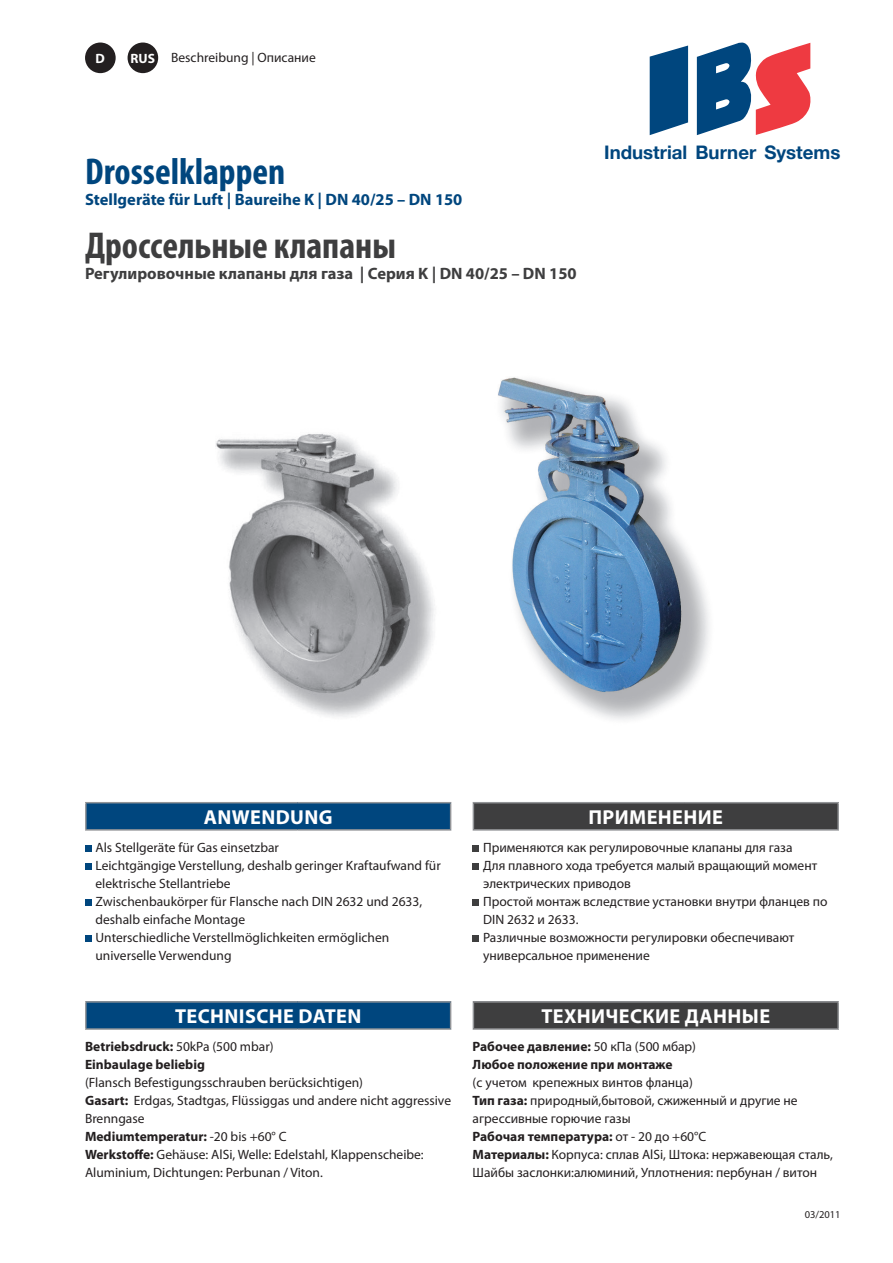
<style>
.page{position:relative;width:893px;height:1263px;background:#fff}
.page>*{position:absolute;margin:0;border:0;box-sizing:border-box;transform-origin:0 0}
.t1{font:700 condensed 37.5px "Myriad Pro";color:#3e3e3f}
.t2{font:700 condensed 37.5px "Myriad Pro";color:#00467e}
.t3{font:700 20.25px "Myriad Pro";letter-spacing:.02em;color:#fff}
.t4{font:700 18.6px "Helvetica Neue";color:#00467e}
.t5{font:700 16.5px "Myriad Pro";color:#3e3e3f}
.t6{font:700 16.5px "Myriad Pro";color:#00467e}
.t7{font:13.5px/18px "Myriad Pro";color:#231f20}
.t8{font:700 13.5px/18px "Myriad Pro";color:#231f20}
.t9{font:700 13.5px "Myriad Pro";color:#fff}
.t10{font:10.5px "Myriad Pro";color:#231f20}
.s1{font-weight:400}
.s2{font-weight:700}
</style>
<div class="page">
<img style="left:215px;top:433px;width:219px;height:284px">
<img style="left:498px;top:377px;width:211px;height:343px">
<svg style="left:650px;top:46px;width:38px;height:89px"></svg>
<svg style="left:697px;top:42px;width:114px;height:93px"></svg>
<div style="left:128px;top:43px;width:30px;height:30px;background:#231f20;border-radius:50%"></div>
<div style="left:85px;top:43px;width:31px;height:30px;background:#231f20;border-radius:50%"></div>
<div style="left:86px;top:803px;width:365px;height:27px;background:#00467e"></div>
<hr style="left:85px;top:802px;width:212px;height:1px;background:#939598">
<hr style="left:85px;top:803px;width:2px;height:26px;background:#939598">
<hr style="left:297px;top:802px;width:154px;height:1px;background:#939598">
<svg style="left:450px;top:803px;width:1px;height:26px"></svg>
<hr style="left:85px;top:829px;width:212px;height:2px;background:#939598">
<hr style="left:297px;top:829px;width:154px;height:2px;background:#939598">
<div style="left:85px;top:845px;width:6px;height:7px;background:#00467e"></div>
<div style="left:85px;top:863px;width:6px;height:7px;background:#00467e"></div>
<div style="left:85px;top:899px;width:6px;height:7px;background:#00467e"></div>
<div style="left:85px;top:935px;width:6px;height:7px;background:#00467e"></div>
<div style="left:86px;top:1002px;width:365px;height:27px;background:#00467e"></div>
<hr style="left:85px;top:1001px;width:212px;height:1px;background:#939598">
<hr style="left:85px;top:1002px;width:2px;height:26px;background:#939598">
<hr style="left:297px;top:1001px;width:154px;height:1px;background:#939598">
<svg style="left:450px;top:1002px;width:1px;height:26px"></svg>
<hr style="left:85px;top:1028px;width:212px;height:2px;background:#939598">
<hr style="left:297px;top:1028px;width:154px;height:2px;background:#939598">
<div style="left:473px;top:803px;width:365px;height:27px;background:#3e3e3f"></div>
<hr style="left:473px;top:802px;width:212px;height:1px;background:#939598">
<svg style="left:473px;top:803px;width:1px;height:26px"></svg>
<hr style="left:685px;top:802px;width:154px;height:1px;background:#939598">
<hr style="left:837px;top:803px;width:2px;height:26px;background:#939598">
<hr style="left:473px;top:829px;width:212px;height:2px;background:#939598">
<hr style="left:685px;top:829px;width:154px;height:2px;background:#939598">
<div style="left:473px;top:845px;width:6px;height:7px;background:#3e3e3f"></div>
<div style="left:473px;top:863px;width:6px;height:7px;background:#3e3e3f"></div>
<div style="left:473px;top:899px;width:6px;height:7px;background:#3e3e3f"></div>
<div style="left:473px;top:935px;width:6px;height:7px;background:#3e3e3f"></div>
<div style="left:473px;top:1002px;width:365px;height:27px;background:#3e3e3f"></div>
<hr style="left:473px;top:1001px;width:212px;height:1px;background:#939598">
<svg style="left:473px;top:1002px;width:1px;height:26px"></svg>
<hr style="left:685px;top:1001px;width:154px;height:1px;background:#939598">
<hr style="left:837px;top:1002px;width:2px;height:26px;background:#939598">
<hr style="left:473px;top:1028px;width:212px;height:2px;background:#939598">
<hr style="left:685px;top:1028px;width:154px;height:2px;background:#939598">
<p class="t9" style="left:96px;top:49px;width:11px">D</p>
<p class="t9" style="left:131px;top:50px;width:26px">RUS</p>
<p class="t7" style="left:171px;top:48px;width:146px">Beschreibung | Описание</p>
<h1 class="t2" style="left:85px;top:148px;width:202px">Drosselklappen</h1>
<p class="t6" style="left:85px;top:189px;width:379px">Stellgeräte für Luft | Baureihe K | DN 40/25 – DN 150</p>
<h1 class="t1" style="left:85px;top:222px;width:312px">Дроссельные клапаны</h1>
<p class="t5" style="left:85px;top:263px;width:493px">Регулировочные клапаны для газа | Серия K | DN 40/25 – DN 150</p>
<h3 class="t4" style="left:604px;top:141px;width:238px">Industrial Burner Systems</h3>
<h2 class="t3" style="left:204px;top:804px;width:73px">Anwendun</h2>
<h2 class="t3" style="left:319px;top:804px;width:15px">g</h2>
<p class="t7" style="left:96px;top:838px;width:347px">Als Stellgeräte für Gas einsetzbar<br>Leichtgängige Verstellung, deshalb geringer Kraftaufwand für elektrische Stellantriebe<br>Zwischenbaukörper für Flansche nach DIN 2632 und 2633, deshalb einfache Montage<br>Unterschiedliche Verstellmöglichkeiten ermöglichen universelle Verwendung</p>
<h2 class="t3" style="left:175px;top:1003px;width:185px">Technische Daten</h2>
<p class="t8" style="left:85px;top:1037px;width:190px">Betriebsdruck: <span class="s1">50kPa (500 mbar)<br></span>Einbaulage beliebig</p>
<p class="t7" style="left:85px;top:1073px;width:368px">(Flansch Befestigungsschrauben berücksichtigen)<br><span class="s2">Gasart:</span> Erdgas, Stadtgas, Flüssiggas und andere nicht aggressive Brenngase<br><span class="s2">Mediumtemperatur:</span> -20 bis +60° C<br><span class="s2">Werkstoffe:</span> Gehäuse: AlSi, Welle: Edelstahl, Klappenscheibe:<br>Aluminium, Dichtungen: Perbunan / Viton.</p>
<h2 class="t3" style="left:588px;top:804px;width:136px">ПРИМЕНЕНИЕ</h2>
<p class="t7" style="left:483px;top:838px;width:346px">Применяются как регулировочные клапаны для газа<br>Для плавного хода требуется малый вращающий момент электрических приводов<br>Простой монтаж вследствие установки внутри фланцев по DIN 2632 и 2633.<br>Различные возможности регулировки обеспечивают универсальное применение</p>
<h2 class="t3" style="left:541px;top:1003px;width:230px">ТЕХНИЧЕСКИЕ ДАННЫЕ</h2>
<p class="t8" style="left:473px;top:1037px;width:225px">Рабочее давление: <span class="s1">50 кПа (500 мбар)<br></span>Любое положение при монтаже</p>
<p class="t7" style="left:473px;top:1073px;width:362px">(с учетом крепежных винтов фланца)<br><span class="s2">Тип газа:</span> природный,бытовой, сжиженный и другие не агрессивные горючие газы<br><span class="s2">Рабочая температура:</span> от - 20 до +60°C<br><span class="s2">Материалы:</span> Корпуса: сплав AlSi, Штока: нержавеющая сталь, Шайбы заслонки:алюминий, Уплотнения: пербунан / витон</p>
<p class="t10" style="left:805px;top:1208px;width:37px">03/2011</p>
</div>
